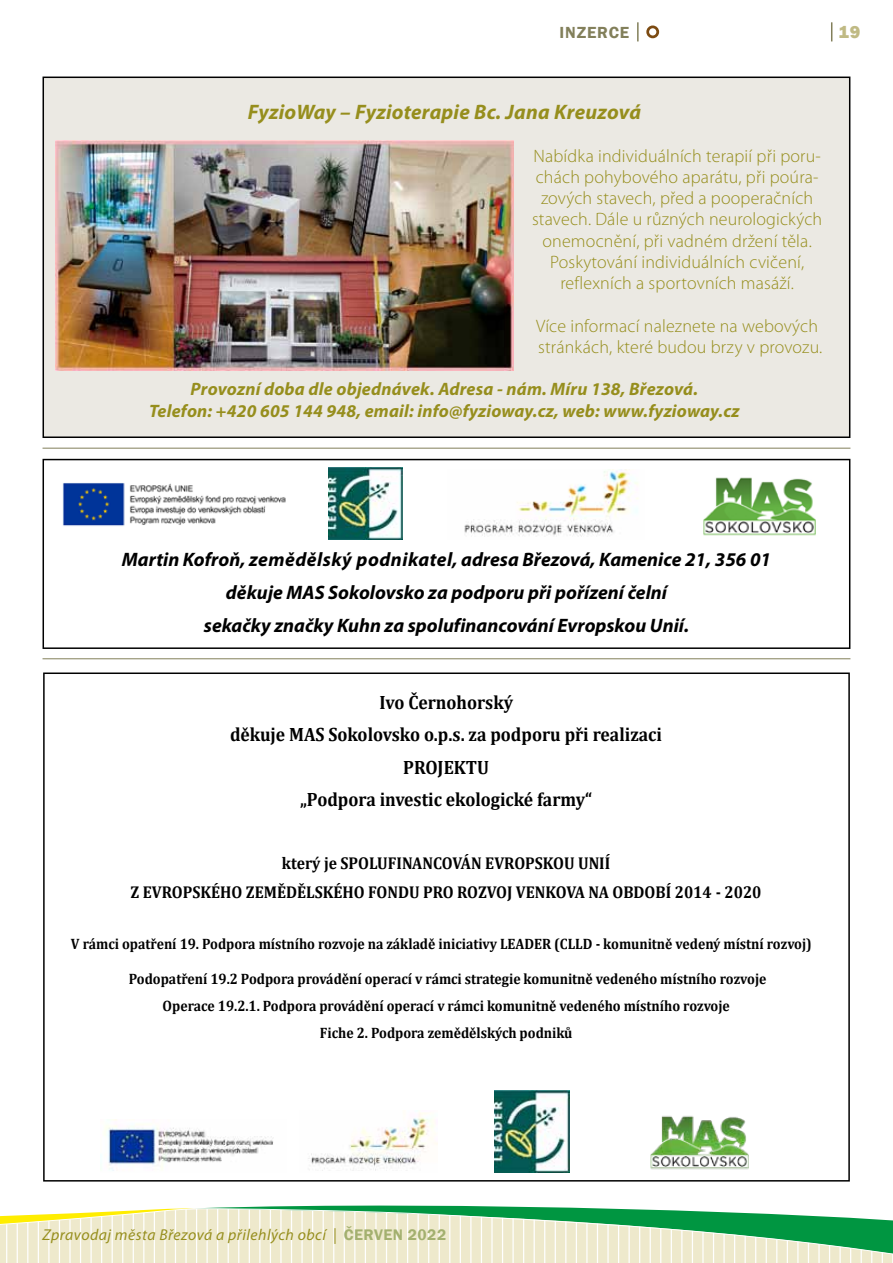
<style>
.page{position:relative;width:893px;height:1263px;background:#fff}
.page>*{position:absolute;margin:0;border:0;box-sizing:border-box;transform-origin:0 0}
.t1{font:italic 700 21px "Myriad Pro";letter-spacing:.01em;color:#968e1d}
.t2{font:italic 700 19.5px/33px "Myriad Pro";color:#000;text-align:center}
.t3{font:700 19.35px/32.4px "Cambria";color:#000;text-align:center;scale:.91 1}
.t4{font:300 18px/21.3px "Myriad Pro";letter-spacing:.01em;color:#968e1d;text-align:center}
.t5{font:italic 700 18px/21.3px "Myriad Pro";letter-spacing:.01em;color:#968e1d;text-align:center}
.t6{font:800 18px "Franklin Gothic";color:#c0ba84}
.t7{font:700 17.1px/29.7px "Cambria";color:#000;text-align:center;scale:.91 1}
.t8{font:600 16.5px "Franklin Gothic";letter-spacing:.05em;color:#827f5a}
.t9{font:italic 15.75px "Myriad Pro";letter-spacing:.03em;color:#968e1d}
.t10{font:700 15.15px/27.2px "Cambria";color:#000;text-align:center;scale:.91 1}
.s1{font-family:"Franklin Gothic";font-weight:600;font-style:normal;color:#a3b06f}
</style>
<div class="page">
<svg style="left:637px;top:22px;width:2px;height:19px"></svg>
<svg style="left:0;top:1147px;width:893px;height:116px"></svg>
<svg style="left:831px;top:22px;width:1px;height:19px"></svg>
<div style="left:646px;top:26px;width:13px;height:12px;border:3px solid #7c4b12;border-radius:50%"></div>
<div style="left:43px;top:459px;width:807px;height:190px;border:2px solid #000"></div>
<img style="left:464px;top:469px;width:175px;height:68px">
<img style="left:703px;top:477px;width:113px;height:59px">
<img style="left:328px;top:467px;width:74px;height:72px">
<img style="left:62px;top:483px;width:224px;height:43px">
<img style="left:101px;top:1119px;width:185px;height:53px">
<img style="left:495px;top:1090px;width:75px;height:83px">
<img style="left:300px;top:1112px;width:138px;height:60px">
<img style="left:638px;top:1116px;width:123px;height:62px">
<hr style="left:43px;top:448px;width:807px;height:1px;background:#827f5a">
<hr style="left:43px;top:658px;width:807px;height:1px;background:#827f5a">
<div style="left:43px;top:77px;width:807px;height:360px;background:#ebe9e3"></div>
<div style="left:43px;top:77px;width:807px;height:361px;border:2px solid #000"></div>
<img style="left:55px;top:140px;width:459px;height:231px">
<p class="t8" style="left:560px;top:22px;width:71px">INZERCE</p>
<p class="t6" style="left:838px;top:20px;width:23px">19</p>
<h1 class="t1" style="left:248px;top:98px;width:395px">FyzioWay – Fyzioterapie Bc. Jana Kreuzová</h1>
<p class="t4" style="left:532px;top:145px;width:292px">Nabídka individuálních terapií při poru&shy;chách pohybového aparátu, při poúra&shy;zových stavech, před a pooperačních stavech. Dále u různých neurologických onemocnění, při vadném držení těla.<br>Poskytování individuálních cvičení, reflexních a sportovních masáží.</p>
<p class="t4" style="left:536px;top:315px;width:288px;text-align:left">Více informací naleznete na webových stránkách, které budou brzy v provozu.</p>
<p class="t5" style="left:149px;top:378px;width:592px">Provozní doba dle objednávek. Adresa - nám. Míru 138, Březová.<br>Telefon: +420 605 144 948, email: info@fyzioway.cz, web: www.fyzioway.cz</p>
<p class="t2" style="left:122px;top:542px;width:651px">Martin Kofroň, zemědělský podnikatel, adresa Březová, Kamenice 21, 356 01 děkuje MAS Sokolovsko za podporu při pořízení čelní<br>sekačky značky Kuhn za spolufinancování Evropskou Unií.</p>
<p class="t3" style="left:230px;top:685px;width:476px">Ivo Černohorský<br>děkuje MAS Sokolovsko o.p.s. za podporu při realizaci<br>PROJEKTU<br>„Podpora investic ekologické farmy“</p>
<p class="t7" style="left:131px;top:847px;width:695px">který je SPOLUFINANCOVÁN EVROPSKOU UNIÍ<br>Z EVROPSKÉHO ZEMĚDĚLSKÉHO FONDU PRO ROZVOJ VENKOVA NA OBDOBÍ 2014 - 2020</p>
<p class="t10" style="left:71px;top:930px;width:816px">V rámci opatření 19. Podpora místního rozvoje na základě iniciativy LEADER (CLLD - komunitně vedený místní rozvoj)</p>
<p class="t10" style="left:129px;top:965px;width:702px">Podopatření 19.2 Podpora provádění operací v rámci strategie komunitně vedeného místního rozvoje<br>Operace 19.2.1. Podpora provádění operací v rámci komunitně vedeného místního rozvoje<br>Fiche 2. Podpora zemědělských podniků</p>
<p class="t9" style="left:43px;top:1225px;width:405px">Zpravodaj města Březová a přilehlých obcí | <span class="s1">ČERVEN 2022</span></p>
</div>
